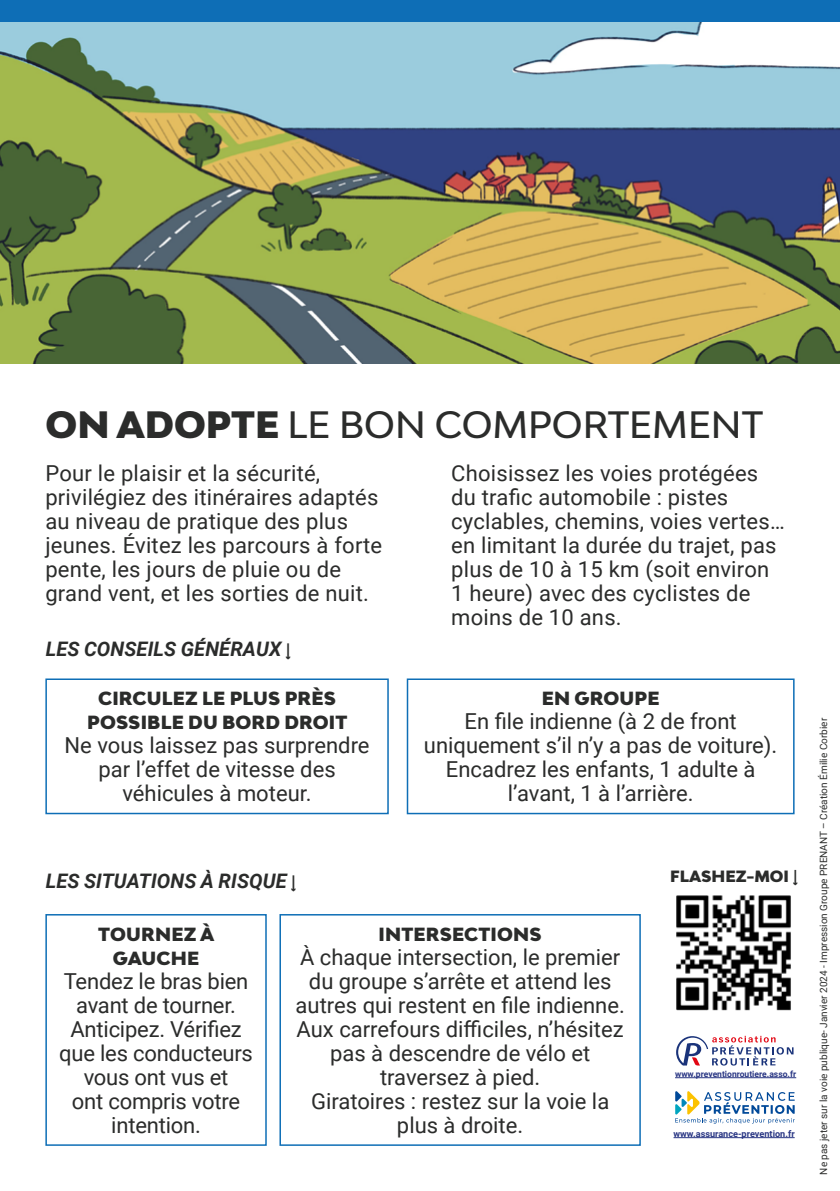
<style>
.page{position:relative;width:840px;height:1191px;background:#fff}
.page>*{position:absolute;margin:0;border:0;box-sizing:border-box;transform-origin:0 0}
.t1{font:500 36px "Bw Modelica";color:#2b2c2b}
.t2{font:22px/24px "Roboto";color:#2b2c2b;text-align:center}
.t3{font:italic 700 20px "Roboto";letter-spacing:.005em;color:#2b2c2b}
.t4{font:900 18px/24px "Bw Modelica";letter-spacing:.01em;color:#2b2c2b;text-align:center}
.t5{font:900 15.4px "Bw Modelica";color:#2b2c2b}
.t6{font:10px "Roboto";color:#2b2c2b}
.t7{font:700 9.2px "Roboto";color:#283583}
.t8{font:700 8.6px "Roboto";color:#283583}
.s1{font-weight:900}
.s2{font-style:normal;font-size:16.2px}
.s3{font-family:"Roboto";font-weight:700}
</style>
<div class="page">
<div style="left:45px;top:678px;width:343px;height:136px;border:2px solid #0e6eb6"></div>
<div style="left:279px;top:914px;width:361px;height:231px;border:2px solid #0e6eb6"></div>
<div style="left:406px;top:678px;width:388px;height:136px;border:2px solid #0e6eb6"></div>
<div style="left:0;top:0;width:839px;height:24px;background:#0e6eb6"></div>
<div style="left:45px;top:914px;width:221px;height:231px;border:2px solid #0e6eb6"></div>
<img style="left:0;top:22px;width:839px;height:342px">
<img style="left:676px;top:895px;width:115px;height:116px">
<svg style="left:675px;top:1091px;width:119px;height:32px"></svg>
<hr style="left:673px;top:1137px;width:121px;height:1px;background:#283583">
<hr style="left:674px;top:1077px;width:121px;height:1px;background:#283583">
<svg style="left:676px;top:1035px;width:118px;height:31px"></svg>
<h1 class="t1" style="left:46px;top:401px;width:718px"><span class="s1">ON ADOPTE</span> LE BON COMPORTEMENT</h1>
<p class="t2" style="left:451px;top:460px;width:335px;text-align:left">Choisissez les voies protégées du trafic automobile : pistes cyclables, chemins, voies vertes… en limitant la durée du trajet, pas plus de 10 à 15 km (soit environ<br>1 heure) avec des cyclistes de moins de 10 ans.</p>
<p class="t2" style="left:45px;top:460px;width:338px;text-align:left">Pour le plaisir et la sécurité, privilégiez des itinéraires adaptés au niveau de pratique des plus jeunes. Évitez les parcours à forte pente, les jours de pluie ou de grand vent, et les sorties de nuit.</p>
<p class="t3" style="left:46px;top:635px;width:246px">LES CONSEILS GÉNÉRAUX <span class="s2">↓</span></p>
<p class="t4" style="left:87px;top:686px;width:262px">CIRCULEZ LE PLUS PRÈS<br>POSSIBLE DU BORD DROIT</p>
<p class="t2" style="left:64px;top:732px;width:306px">Ne vous laissez pas surprendre par l’effet de vitesse des véhicules à moteur.</p>
<p class="t4" style="left:541px;top:686px;width:119px">EN GROUPE</p>
<p class="t2" style="left:423px;top:709px;width:355px">En file indienne (à 2 de front uniquement s’il n’y a pas de voiture).<br>Encadrez les enfants, 1 adulte à l’avant, 1 à l’arrière.</p>
<p class="t3" style="left:46px;top:867px;width:252px">LES SITUATIONS À RISQUE <span class="s2">↓</span></p>
<p class="t4" style="left:98px;top:921px;width:117px">TOURNEZ À<br>GAUCHE</p>
<p class="t2" style="left:59px;top:968px;width:195px">Tendez le bras bien avant de tourner.<br>Anticipez. Vérifiez que les conducteurs vous ont vus et<br>ont compris votre intention.</p>
<p class="t4" style="left:378px;top:921px;width:165px">INTERSECTIONS</p>
<p class="t2" style="left:295px;top:944px;width:330px">À chaque intersection, le premier du groupe s’arrête et attend les autres qui restent en file indienne.<br>Aux carrefours difficiles, n’hésitez pas à descendre de vélo et traversez à pied.<br>Giratoires : restez sur la voie la plus à droite.</p>
<p class="t5" style="left:670px;top:866px;width:129px">FLASHEZ-MOI <span class="s3">↓</span></p>
<p class="t8" style="left:674px;top:1068px;width:123px">www.preventionroutiere.asso.fr</p>
<p class="t7" style="left:673px;top:1127px;width:122px">www.assurance-prevention.fr</p>
<p class="t6" style="left:816px;top:1174px;width:458px;rotate:-90deg">Ne pas jeter sur la voie publique- Janvier 2024 - Impression Groupe PRENANT – Création Émilie Corbier</p>
</div>
